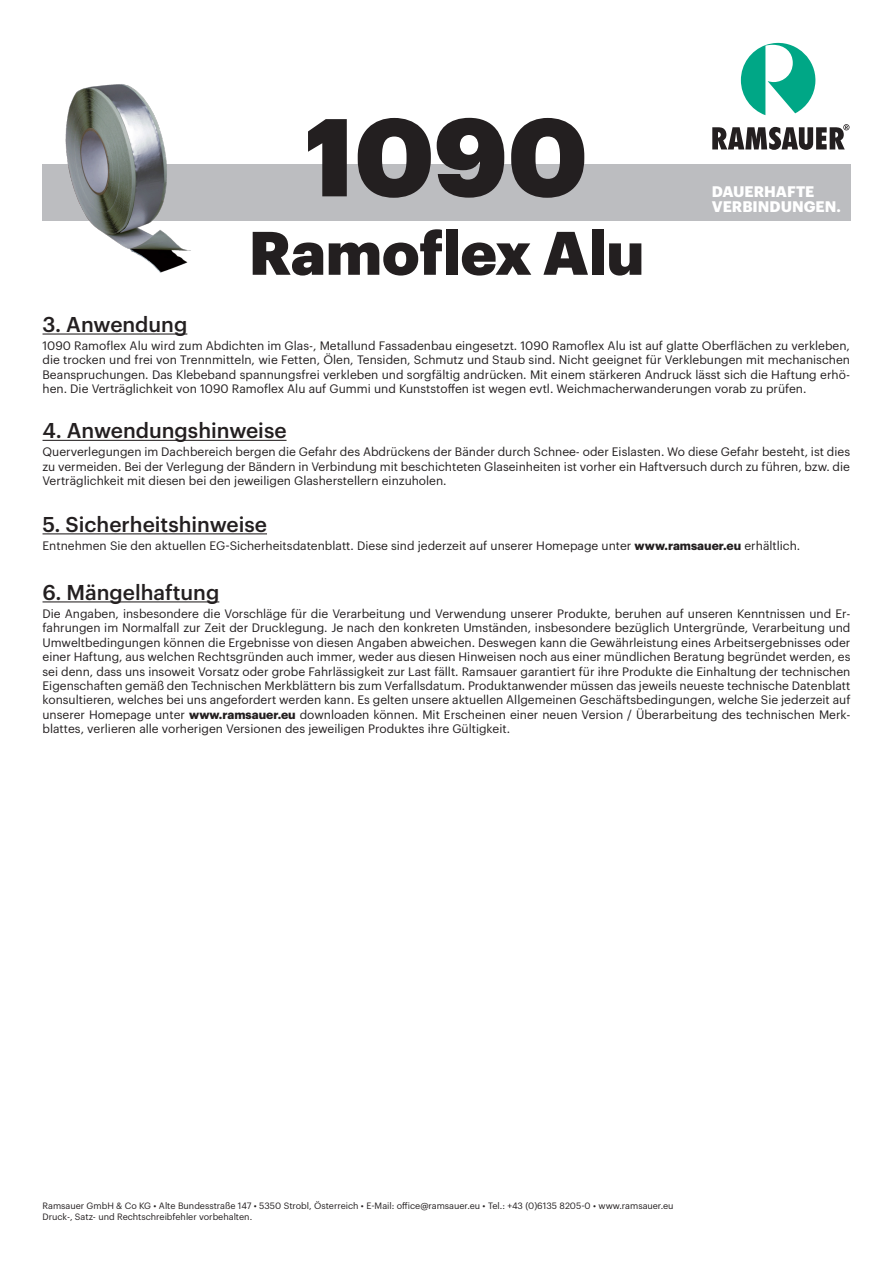
<style>
.page{position:relative;width:893px;height:1263px;background:#fff}
.page>*{position:absolute;margin:0;border:0;box-sizing:border-box;transform-origin:0 0}
.t1{font:900 108px "Graphik";color:#231f20}
.t2{font:900 60px "Graphik";color:#231f20}
.t3{font:500 21px "Graphik";color:#231f20}
.t4{font:700 15px "Graphik";color:#fff}
.t5{font:12px/14.4px "Graphik";color:#231f20;text-align:justify}
.t6{font:9px "Graphik";color:#231f20}
.s1{font-weight:700}
</style>
<div class="page">
<hr style="left:43px;top:333px;width:144px;height:2px;background:#231f20">
<hr style="left:43px;top:440px;width:244px;height:1px;background:#231f20">
<div style="left:43px;top:164px;width:808px;height:57px;background:#bcbdc0"></div>
<svg style="left:712px;top:124px;width:137px;height:26px"></svg>
<svg style="left:741px;top:43px;width:75px;height:72px"></svg>
<img style="left:65px;top:84px;width:126px;height:189px">
<hr style="left:43px;top:533px;width:224px;height:1px;background:#231f20">
<hr style="left:43px;top:601px;width:176px;height:1px;background:#231f20">
<p class="t3" style="left:43px;top:308px;width:146px">3. Anwendung</p>
<p class="t1" style="left:305px;top:73px;width:285px">1090</p>
<p class="t2" style="left:249px;top:206px;width:397px">Ramoflex Alu</p>
<p class="t4" style="left:712px;top:180px;width:104px">DAUERHAFTE</p>
<p class="t4" style="left:712px;top:195px;width:131px">VERBINDUNGEN.</p>
<p class="t5" style="left:43px;top:337px;width:809px">1090 Ramoflex Alu wird zum Abdichten im Glas-, Metallund Fassadenbau eingesetzt. 1090 Ramoflex Alu ist auf glatte Oberflächen zu verkleben, die trocken und frei von Trennmitteln, wie Fetten, Ölen, Tensiden, Schmutz und Staub sind. Nicht geeignet für Verklebungen mit mechanischen Beanspruchungen. Das Klebeband spannungsfrei verkleben und sorgfältig andrücken. Mit einem stärkeren Andruck lässt sich die Haftung erhö&shy;hen. Die Verträglichkeit von 1090 Ramoflex Alu auf Gummi und Kunststoffen ist wegen evtl. Weichmacherwanderungen vorab zu prüfen.</p>
<p class="t3" style="left:43px;top:415px;width:246px">4. Anwendungshinweise</p>
<p class="t5" style="left:43px;top:444px;width:809px">Querverlegungen im Dachbereich bergen die Gefahr des Abdrückens der Bänder durch Schnee- oder Eislasten. Wo diese Gefahr besteht, ist dies zu vermeiden. Bei der Verlegung der Bändern in Verbindung mit beschichteten Glaseinheiten ist vorher ein Haftversuch durch zu führen, bzw. die Verträglichkeit mit diesen bei den jeweiligen Glasherstellern einzuholen.</p>
<p class="t3" style="left:43px;top:508px;width:226px">5. Sicherheitshinweise</p>
<p class="t5" style="left:43px;top:537px;width:759px">Entnehmen Sie den aktuellen EG-Sicherheitsdatenblatt. Diese sind jederzeit auf unserer Homepage unter <span class="s1">www.ramsauer.eu</span> erhältlich.</p>
<p class="t3" style="left:43px;top:576px;width:178px">6. Mängelhaftung</p>
<p class="t5" style="left:43px;top:605px;width:809px">Die Angaben, insbesondere die Vorschläge für die Verarbeitung und Verwendung unserer Produkte, beruhen auf unseren Kenntnissen und Er&shy;fahrungen im Normalfall zur Zeit der Drucklegung. Je nach den konkreten Umständen, insbesondere bezüglich Untergründe, Verarbeitung und Umweltbedingungen können die Ergebnisse von diesen Angaben abweichen. Deswegen kann die Gewährleistung eines Arbeitsergebnisses oder einer Haftung, aus welchen Rechtsgründen auch immer, weder aus diesen Hinweisen noch aus einer mündlichen Beratung begründet werden, es sei denn, dass uns insoweit Vorsatz oder grobe Fahrlässigkeit zur Last fällt. Ramsauer garantiert für ihre Produkte die Einhaltung der technischen Eigenschaften gemäß den Technischen Merkblättern bis zum Verfallsdatum. Produktanwender müssen das jeweils neueste technische Datenblatt konsultieren, welches bei uns angefordert werden kann. Es gelten unsere aktuellen Allgemeinen Geschäftsbedingungen, welche Sie jederzeit auf unserer Homepage unter <span class="s1">www.ramsauer.eu</span> downloaden können. Mit Erscheinen einer neuen Version / Überarbeitung des technischen Merk&shy;blattes, verlieren alle vorherigen Versionen des jeweiligen Produktes ihre Gültigkeit.</p>
<p class="t6" style="left:43px;top:1199px;width:633px">Ramsauer GmbH &amp; Co KG • Alte Bundesstraße 147 • 5350 Strobl, Österreich • E-Mail: office@ramsauer.eu • Tel.: +43 (0)6135 8205-0 • www.ramsauer.eu</p>
<p class="t6" style="left:43px;top:1209px;width:211px">Druck-, Satz- und Rechtschreibfehler vorbehalten.</p>
</div>
